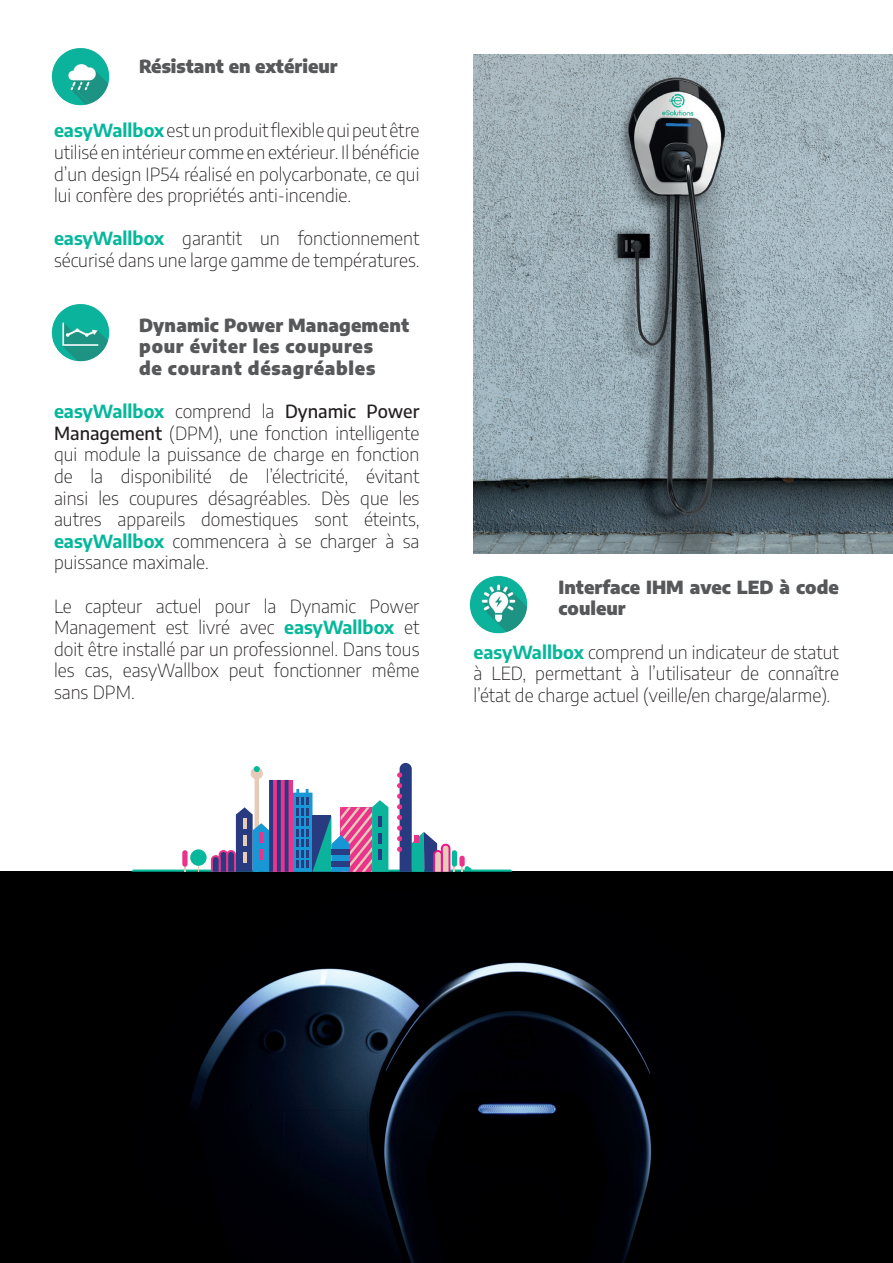
<style>
.page{position:relative;width:893px;height:1263px;background:#fff}
.page>*{position:absolute;margin:0;border:0;box-sizing:border-box;transform-origin:0 0}
.t1{font:200 18px/21.6px "Encode Sans";color:#231f20;text-align:justify}
.t2{font:900 18px/21.6px "Encode Sans";letter-spacing:.04em;color:#57585a}
.t3{font:900 18px/21.6px "Encode Sans";letter-spacing:.01em;color:#57585a}
.s1{font-weight:700;color:#05b89b}
.s2{font-weight:500}
</style>
<div class="page">
<img style="left:51px;top:304px;width:59px;height:58px">
<img style="left:51px;top:48px;width:59px;height:58px">
<img style="left:473px;top:54px;width:420px;height:500px">
<img style="left:469px;top:575px;width:59px;height:59px">
<img style="left:0;top:872px;width:893px;height:391px">
<svg style="left:132px;top:763px;width:380px;height:109px"></svg>
<div style="left:331px;top:861px;width:19px;height:5px;background:#283d84"></div>
<div style="left:331px;top:850px;width:19px;height:5px;background:#283d84"></div>
<p class="t3" style="left:139px;top:54px;width:200px">Résistant en extérieur</p>
<p class="t1" style="left:54px;top:119px;width:367px"><span class="s1">easyWallbox</span> est un produit flexible qui peut être utilisé en intérieur comme en extérieur. Il bénéficie d’un design IP54 réalisé en polycarbonate, ce qui lui confère des propriétés anti-incendie.</p>
<p class="t1" style="left:54px;top:227px;width:367px"><span class="s1">easyWallbox</span> garantit un fonctionnement sécurisé dans une large gamme de températures.</p>
<p class="t2" style="left:139px;top:313px;width:272px">Dynamic Power Management pour éviter les coupures<br>de courant désagréables</p>
<p class="t1" style="left:54px;top:400px;width:367px"><span class="s1">easyWallbox</span> comprend la <span class="s2">Dynamic Power Management</span> (DPM), une fonction intelligente qui module la puissance de charge en fonction de la disponibilité de l’électricité, évitant ainsi les coupures désagréables. Dès que les autres appareils domestiques sont éteints, <span class="s1">easyWallbox</span> commencera à se charger à sa puissance maximale.</p>
<p class="t1" style="left:54px;top:594px;width:367px">Le capteur actuel pour la Dynamic Power Management est livré avec <span class="s1">easyWallbox</span> et doit être installé par un professionnel. Dans tous les cas, easyWallbox peut fonctionner même sans DPM.</p>
<p class="t3" style="left:559px;top:575px;width:282px">Interface IHM avec LED à code couleur</p>
<p class="t1" style="left:473px;top:640px;width:367px"><span class="s1">easyWallbox</span> comprend un indicateur de statut à LED, permettant à l’utilisateur de connaître l’état de charge actuel (veille/en charge/alarme).</p>
</div>
